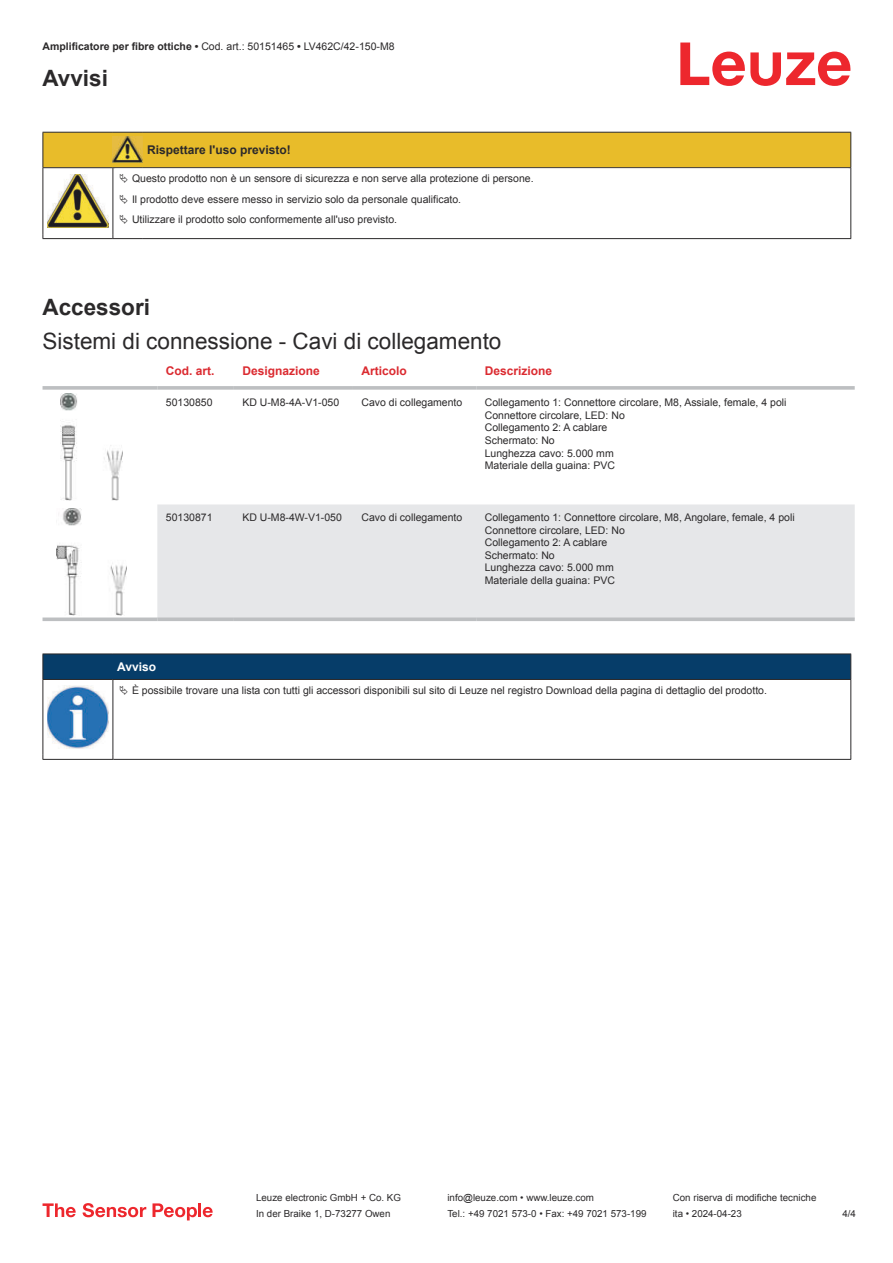
<style>
.page{position:relative;width:893px;height:1263px;background:#fff}
.page>*{position:absolute;margin:0;border:0;box-sizing:border-box;transform-origin:0 0}
.t1{font:22.5px "Arial";color:#2b292a}
.t2{font:700 22.5px "Arial";color:#2b292a}
.t3{font:700 12px "Arial";color:#db2a30}
.t4{font:700 12px "Arial";color:#2b292a}
.t5{font:700 12px "Arial";color:#fff}
.t6{font:10.5px/12.6px "Arial";color:#2b292a}
.t7{font:9.75px "Arial";color:#2b292a}
.s1{font-weight:700}
</style>
<div class="page">
<svg style="left:680px;top:43px;width:170px;height:43px"></svg>
<div style="left:157px;top:504px;width:698px;height:113px;background:#e6e7e9"></div>
<svg style="left:43px;top:386px;width:114px;height:4px"></svg>
<svg style="left:157px;top:386px;width:77px;height:4px"></svg>
<svg style="left:234px;top:386px;width:119px;height:4px"></svg>
<svg style="left:353px;top:386px;width:123px;height:4px"></svg>
<svg style="left:476px;top:386px;width:379px;height:4px;background:#c3c5c7"></svg>
<svg style="left:43px;top:617px;width:114px;height:4px"></svg>
<svg style="left:157px;top:617px;width:77px;height:4px"></svg>
<svg style="left:234px;top:617px;width:119px;height:4px"></svg>
<svg style="left:353px;top:617px;width:123px;height:4px"></svg>
<svg style="left:476px;top:617px;width:379px;height:4px;background:#c2c4c6"></svg>
<img style="left:60px;top:394px;width:63px;height:106px">
<img style="left:56px;top:509px;width:70px;height:106px">
<svg style="left:44px;top:680px;width:806px;height:79px"></svg>
<hr style="left:43px;top:679px;width:70px;height:1px;background:#2b292a">
<div style="left:43px;top:654px;width:808px;height:25px;background:#063d69"></div>
<hr style="left:113px;top:679px;width:738px;height:1px;background:#2b292a">
<hr style="left:43px;top:680px;width:1px;height:75px;background:#2b292a">
<hr style="left:113px;top:680px;width:1px;height:75px;background:#2b292a">
<hr style="left:850px;top:680px;width:1px;height:75px;background:#2b292a">
<hr style="left:43px;top:759px;width:70px;height:1px;background:#2b292a">
<hr style="left:113px;top:759px;width:738px;height:1px;background:#2b292a">
<img style="left:47px;top:686px;width:61px;height:63px">
<div style="left:115px;top:680px;width:734px;height:21px;background:#fff"></div>
<svg style="left:43px;top:1203px;width:33px;height:14px"></svg>
<svg style="left:83px;top:1203px;width:63px;height:14px"></svg>
<svg style="left:153px;top:1203px;width:44px;height:17px"></svg>
<hr style="left:198px;top:1203px;width:3px;height:14px;background:#ed272d">
<svg style="left:203px;top:1207px;width:10px;height:10px"></svg>
<hr style="left:43px;top:238px;width:70px;height:1px;background:#2b292a">
<hr style="left:113px;top:238px;width:30px;height:1px;background:#2b292a">
<hr style="left:143px;top:238px;width:708px;height:1px;background:#2b292a">
<svg style="left:43px;top:132px;width:808px;height:106px"></svg>
<p class="t6" style="left:43px;top:41px;width:354px"><span class="s1">Amplificatore per fibre ottiche •</span> Cod. art.: 50151465 <span class="s1">•</span> LV462C/42-150-M8</p>
<h1 class="t2" style="left:43px;top:70px;width:67px">Avvisi</h1>
<p class="t4" style="left:147px;top:145px;width:145px">Rispettare l'uso previsto!</p>
<p class="t6" style="left:132px;top:170px;width:403px;line-height:20.2px">Questo prodotto non è un sensore di sicurezza e non serve alla protezione di persone.<br>Il prodotto deve essere messo in servizio solo da personale qualificato.<br>Utilizzare il prodotto solo conformemente all'uso previsto.</p>
<h1 class="t2" style="left:43px;top:299px;width:109px">Accessori</h1>
<h1 class="t1" style="left:43px;top:333px;width:460px">Sistemi di connessione - Cavi di collegamento</h1>
<p class="t3" style="left:166px;top:366px;width:50px">Cod. art.</p>
<p class="t3" style="left:242px;top:366px;width:79px">Designazione</p>
<p class="t3" style="left:361px;top:366px;width:47px">Articolo</p>
<p class="t3" style="left:485px;top:366px;width:69px">Descrizione</p>
<p class="t6" style="left:166px;top:397px;width:48px">50130850</p>
<p class="t6" style="left:242px;top:397px;width:98px">KD U-M8-4A-V1-050</p>
<p class="t6" style="left:361px;top:397px;width:102px">Cavo di collegamento</p>
<p class="t6" style="left:485px;top:397px;width:303px">Collegamento 1: Connettore circolare, M8, Assiale, female, 4 poli<br>Connettore circolare, LED: No<br>Collegamento 2: A cablare<br>Schermato: No<br>Lunghezza cavo: 5.000 mm<br>Materiale della guaina: PVC</p>
<p class="t6" style="left:166px;top:512px;width:48px">50130871</p>
<p class="t6" style="left:242px;top:512px;width:101px">KD U-M8-4W-V1-050</p>
<p class="t6" style="left:361px;top:512px;width:102px">Cavo di collegamento</p>
<p class="t6" style="left:485px;top:512px;width:311px">Collegamento 1: Connettore circolare, M8, Angolare, female, 4 poli<br>Connettore circolare, LED: No<br>Collegamento 2: A cablare<br>Schermato: No<br>Lunghezza cavo: 5.000 mm<br>Materiale della guaina: PVC</p>
<p class="t5" style="left:117px;top:662px;width:40px">Avviso</p>
<p class="t6" style="left:132px;top:685px;width:636px">È possibile trovare una lista con tutti gli accessori disponibili sul sito di Leuze nel registro Download della pagina di dettaglio del prodotto.</p>
<p class="t7" style="left:256px;top:1194px;width:146px">Leuze electronic GmbH + Co. KG</p>
<p class="t7" style="left:447px;top:1194px;width:148px">info@leuze.com • www.leuze.com</p>
<p class="t7" style="left:673px;top:1194px;width:145px">Con riserva di modifiche tecniche</p>
<p class="t7" style="left:256px;top:1210px;width:136px">In der Braike 1, D-73277 Owen</p>
<p class="t7" style="left:447px;top:1210px;width:201px">Tel.: +49 7021 573-0 • Fax: +49 7021 573-199</p>
<p class="t7" style="left:673px;top:1210px;width:70px">ita • 2024-04-23</p>
<p class="t7" style="left:842px;top:1210px;width:15px">4 /4</p>
</div>
